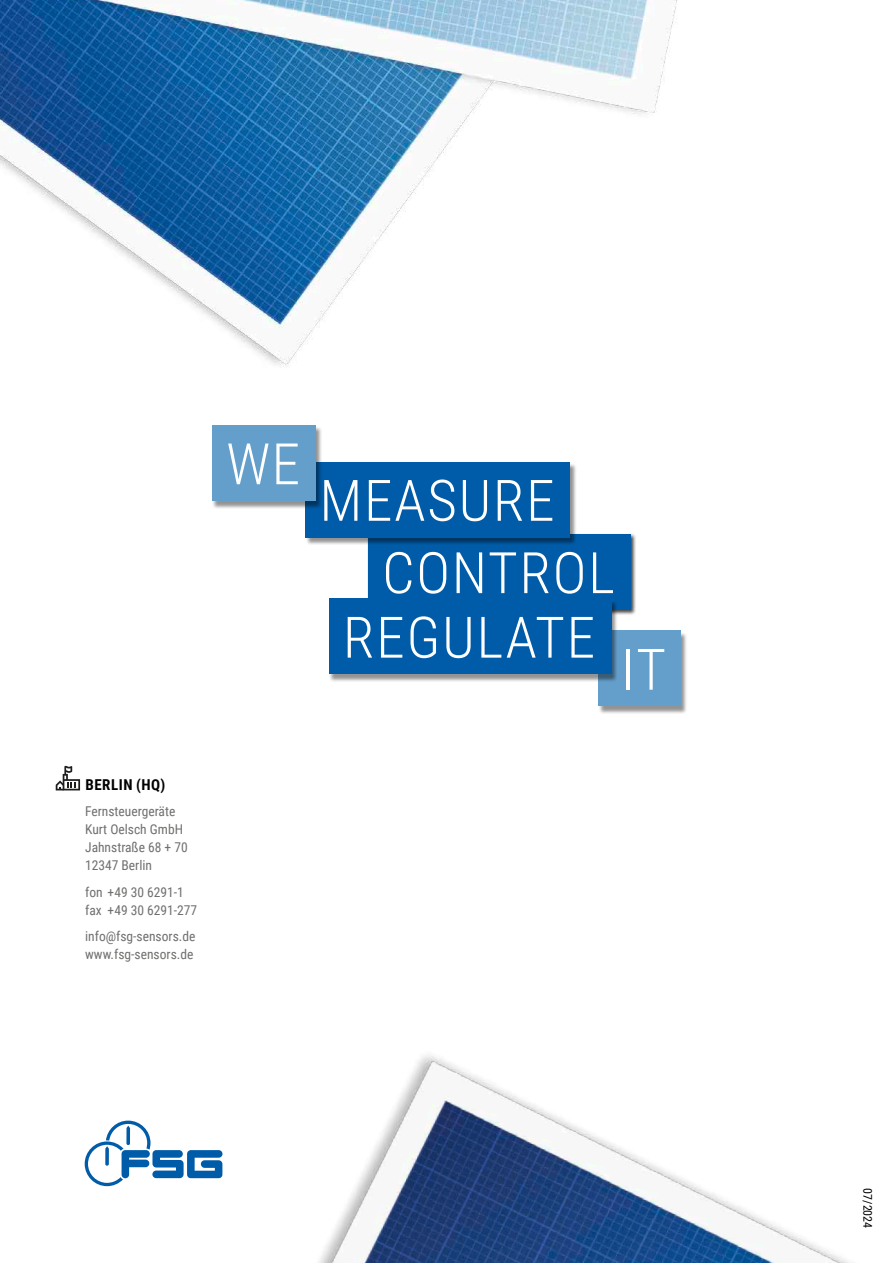
<style>
.page{position:relative;width:893px;height:1263px;background:#fff}
.page>*{position:absolute;margin:0;border:0;box-sizing:border-box;transform-origin:0 0}
.t1{font:300 57.3px "Roboto Condensed";letter-spacing:.03em;color:#fff}
.t2{font:700 15px "Roboto Condensed";letter-spacing:.035em;color:#000}
.t3{font:13.5px/18px "Roboto Condensed";color:#6f6f6e}
.t4{font:12px "Roboto Condensed";color:#000}
</style>
<div class="page">
<img style="left:0;top:0;width:677px;height:367px">
<img style="left:104px;top:1055px;width:746px;height:208px">
<svg style="left:85px;top:1120px;width:137px;height:66px"></svg>
<svg style="left:56px;top:766px;width:24px;height:24px"></svg>
<div style="left:367px;top:533px;width:270px;height:82px;background:#000;opacity:.75"></div>
<div style="left:368px;top:534px;width:263px;height:76px;background:#005ca9"></div>
<div style="left:305px;top:463px;width:272px;height:82px;background:#000;opacity:.43"></div>
<div style="left:305px;top:462px;width:265px;height:75px;background:#005ca9"></div>
<div style="left:212px;top:427px;width:111px;height:82px;background:#000;opacity:.43"></div>
<div style="left:212px;top:425px;width:104px;height:76px;background:#649fcb"></div>
<div style="left:598px;top:632px;width:89px;height:82px;background:#000;opacity:.43"></div>
<div style="left:599px;top:631px;width:82px;height:75px;background:#649fcb"></div>
<div style="left:329px;top:600px;width:289px;height:82px;background:#000;opacity:.43"></div>
<div style="left:329px;top:599px;width:282px;height:75px;background:#005ca9"></div>
<h1 class="t1" style="left:226px;top:424px;width:75px">WE</h1>
<h1 class="t1" style="left:319px;top:460px;width:237px">MEASURE</h1>
<h1 class="t1" style="left:382px;top:533px;width:234px">CONTROL</h1>
<h1 class="t1" style="left:343px;top:597px;width:254px">REGULATE</h1>
<h1 class="t1" style="left:621px;top:629px;width:46px">IT</h1>
<p class="t2" style="left:85px;top:774px;width:81px">BERLIN (HQ)</p>
<p class="t3" style="left:85px;top:802px;width:104px">Fernsteuergeräte<br>Kurt Oelsch GmbH<br>Jahnstraße 68 + 70<br>12347 Berlin</p>
<p class="t3" style="left:85px;top:882px;width:114px">fon +49 30 6291-1 fax +49 30 6291-277</p>
<p class="t3" style="left:85px;top:927px;width:112px">info@fsg-sensors.de www.fsg-sensors.de</p>
<p class="t4" style="left:876px;top:1188px;width:42px;rotate:90deg">07/2024</p>
</div>
